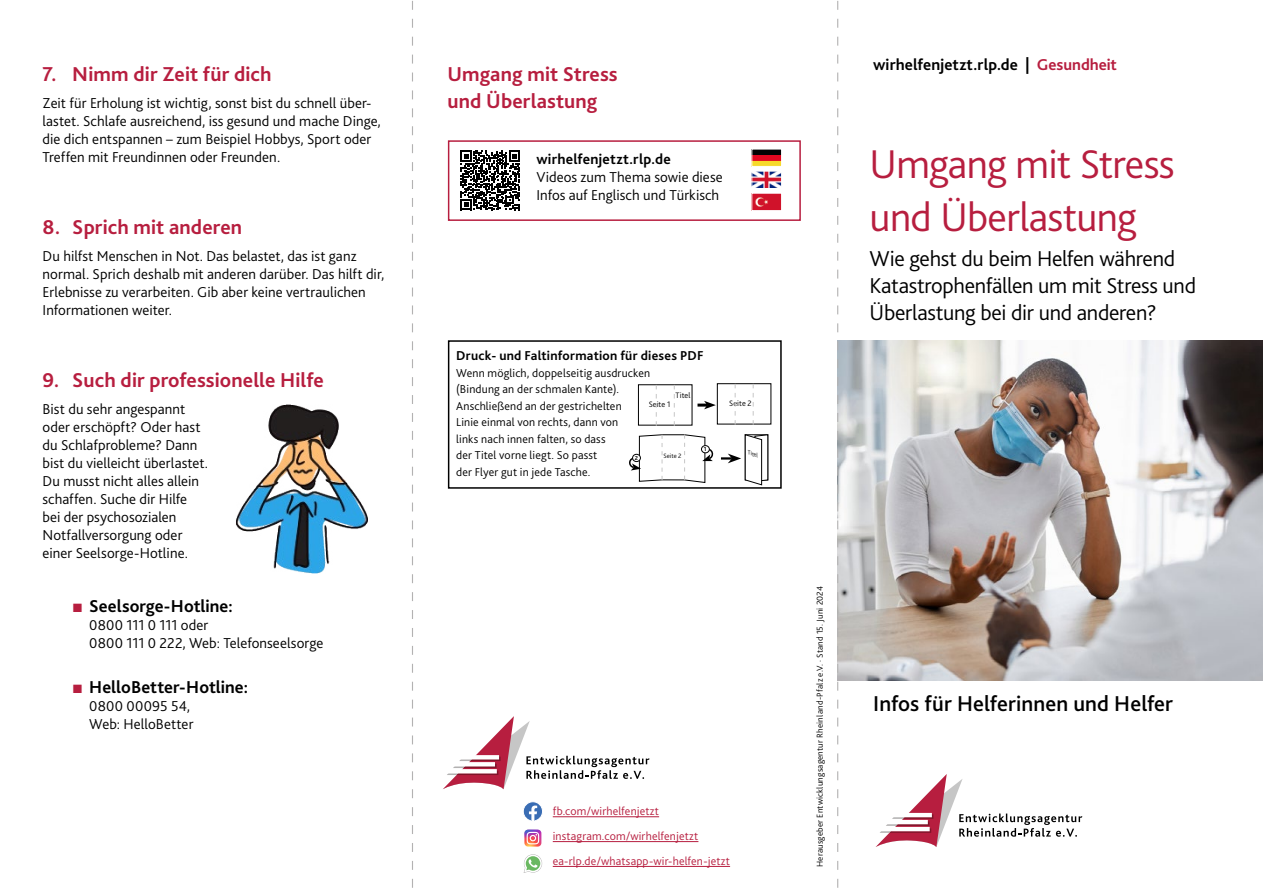
<style>
.page{position:relative;width:1263px;height:893px;background:#fff}
.page>*{position:absolute;margin:0;border:0;box-sizing:border-box;transform-origin:0 0}
.t1{font:300 42px/52.5px "Bliss 2";letter-spacing:-.02em;color:#b71e3f}
.t2{font:300 22.5px/27px "Bliss 2";letter-spacing:-.015em;color:#000}
.t3{font:500 22.5px "Bliss 2";letter-spacing:.005em;color:#000}
.t4{font:700 21px/27px "Bliss 2";letter-spacing:.005em;color:#b71e3f}
.t5{font:700 18px "Bliss 2";color:#000}
.t6{font:700 16.5px "Bliss 2";color:#000}
.t7{font:300 15px/18px "Bliss 2";letter-spacing:.005em;color:#000}
.t8{font:700 15px "Bliss 2";letter-spacing:.015em;color:#000}
.t9{font:700 13.5px "Bliss 2";letter-spacing:.015em;color:#000}
.t10{font:300 12px/16.5px "Bliss 2";letter-spacing:.015em;color:#000}
.t11{font:300 12px/24.9px "Bliss 2";letter-spacing:.015em;color:#b71e3f}
.t12{font:300 9px "Bliss 2";letter-spacing:.02em;color:#000}
.t13{font:300 8.25px "Bliss 2";letter-spacing:.005em;color:#000}
.t14{font:300 6.6px "Bliss 2";letter-spacing:.005em;color:#000}
.t15{font:italic 300 6px "Bliss 2";color:#000}
.t16{font:700 6px "Bliss 2";color:#000}
.s1{font-family:"Arial";font-weight:400;color:#b71e3f}
.s2{color:#b71e3f}
</style>
<div class="page">
<img style="left:838px;top:340px;width:425px;height:340px">
<div style="left:448px;top:340px;width:334px;height:149px;border:2px solid #000"></div>
<svg style="left:656px;top:385px;width:1px;height:41px"></svg>
<svg style="left:674px;top:385px;width:1px;height:41px"></svg>
<div style="left:717px;top:383px;width:54px;height:41px;border:1px solid #000"></div>
<svg style="left:735px;top:384px;width:1px;height:41px"></svg>
<svg style="left:753px;top:384px;width:1px;height:41px"></svg>
<svg style="left:697px;top:401px;width:19px;height:8px"></svg>
<svg style="left:721px;top:434px;width:47px;height:51px"></svg>
<svg style="left:629px;top:434px;width:85px;height:49px"></svg>
<hr style="left:553px;top:816px;width:106px;height:1px;background:#b71e3f">
<hr style="left:553px;top:841px;width:145px;height:1px;background:#b71e3f">
<hr style="left:553px;top:866px;width:177px;height:1px;background:#b71e3f">
<svg style="left:523px;top:802px;width:19px;height:19px"></svg>
<div style="left:523px;top:801px;width:20px;height:20px;border:1px solid #fff;border-radius:50%"></div>
<svg style="left:529px;top:805px;width:8px;height:16px"></svg>
<svg style="left:524px;top:830px;width:17px;height:17px"></svg>
<svg style="left:523px;top:854px;width:19px;height:19px"></svg>
<svg style="left:837px;top:1px;width:1px;height:887px"></svg>
<svg style="left:412px;top:0;width:1px;height:888px"></svg>
<div style="left:448px;top:140px;width:353px;height:81px;border:2px solid #b71e3f"></div>
<svg style="left:460px;top:151px;width:60px;height:59px"></svg>
<img style="left:753px;top:151px;width:27px;height:14px">
<div style="left:751px;top:149px;width:31px;height:18px;border:1px solid #fff"></div>
<img style="left:753px;top:173px;width:27px;height:14px">
<div style="left:751px;top:171px;width:31px;height:18px;border:1px solid #fff"></div>
<img style="left:753px;top:195px;width:27px;height:14px">
<div style="left:751px;top:193px;width:31px;height:18px;border:1px solid #fff"></div>
<img style="left:236px;top:404px;width:132px;height:169px">
<svg style="left:875px;top:774px;width:207px;height:73px"></svg>
<svg style="left:443px;top:716px;width:206px;height:73px"></svg>
<h3 class="t4" style="left:43px;top:60px;width:231px">7. Nimm dir Zeit für dich</h3>
<p class="t7" style="left:43px;top:94px;width:340px">Zeit für Erholung ist wichtig, sonst bist du schnell über&shy;lastet. Schlafe ausreichend, iss gesund und mache Dinge, die dich entspannen – zum Beispiel Hobbys, Sport oder Treffen mit Freundinnen oder Freunden.</p>
<h3 class="t4" style="left:43px;top:213px;width:201px">8. Sprich mit anderen</h3>
<p class="t7" style="left:43px;top:247px;width:343px">Du hilfst Menschen in Not. Das belastet, das ist ganz normal. Sprich deshalb mit anderen darüber. Das hilft dir, Erlebnisse zu verarbeiten. Gib aber keine vertraulichen Informationen weiter.</p>
<h3 class="t4" style="left:43px;top:366px;width:283px">9. Such dir professionelle Hilfe</h3>
<p class="t7" style="left:43px;top:400px;width:167px">Bist du sehr angespannt oder erschöpft? Oder hast du Schlafprobleme? Dann bist du vielleicht überlastet.<br>Du musst nicht alles allein schaffen. Suche dir Hilfe bei der psychosozialen<br>Notfallversorgung oder einer Seelsorge-Hotline.</p>
<p class="t5" style="left:72px;top:595px;width:162px"><span class="s1">■</span> Seelsorge-Hotline:</p>
<p class="t7" style="left:89px;top:616px;width:236px">0800 111 0 111 oder<br>0800 111 0 222, Web: Telefonseelsorge</p>
<p class="t5" style="left:72px;top:676px;width:177px"><span class="s1">■</span> HelloBetter-Hotline:</p>
<p class="t7" style="left:89px;top:697px;width:106px">0800 00095 54,<br>Web: HelloBetter</p>
<h3 class="t4" style="left:447px;top:60px;width:172px">Umgang mit Stress und Überlastung</h3>
<p class="t8" style="left:536px;top:150px;width:136px">wirhelfenjetzt.rlp.de</p>
<p class="t7" style="left:536px;top:167px;width:188px">Videos zum Thema sowie diese<br>Infos auf Englisch und Türkisch</p>
<p class="t9" style="left:456px;top:347px;width:249px">Druck- und Faltinformation für dieses PDF</p>
<p class="t10" style="left:456px;top:364px;width:195px">Wenn möglich, doppelseitig ausdrucken (Bindung an der schmalen Kante).<br>Anschließend an der gestrichelten<br>Linie einmal von rechts, dann von<br>links nach innen falten, so dass<br>der Titel vorne liegt. So passt<br>der Flyer gut in jede Tasche.</p>
<p class="t13" style="left:675px;top:390px;width:16px">Titel</p>
<p class="t13" style="left:649px;top:399px;width:23px">Seite 1</p>
<p class="t13" style="left:729px;top:398px;width:24px">Seite 2</p>
<p class="t16" style="left:704px;top:446px;width:4px">1</p>
<p class="t14" style="left:663px;top:452px;width:19px">Seite 2</p>
<p class="t15" style="left:750px;top:449px;width:12px;rotate:20deg">Titel</p>
<p class="t16" style="left:635px;top:454px;width:5px">2</p>
<p class="t11" style="left:553px;top:798px;width:179px">fb.com/wirhelfenjetzt instagram.com/wirhelfenjetzt ea-rlp.de/whatsapp-wir-helfen-jetzt</p>
<p class="t6" style="left:873px;top:54px;width:245px">wirhelfenjetzt.rlp.de | <span class="s2">Gesundheit</span></p>
<h1 class="t1" style="left:870px;top:137px;width:307px">Umgang mit Stress und Überlastung</h1>
<h2 class="t2" style="left:870px;top:245px;width:328px">Wie gehst du beim Helfen während<br>Katastrophenfällen um mit Stress und<br>Überlastung bei dir und anderen?</h2>
<p class="t12" style="left:814px;top:867px;width:282px;rotate:-90deg">Herausgeber Entwicklungsagentur Rheinland-Pfalz e.V. · Stand 15. Juni 2024</p>
<h2 class="t3" style="left:873px;top:690px;width:301px">Infos für Helferinnen und Helfer</h2>
</div>
